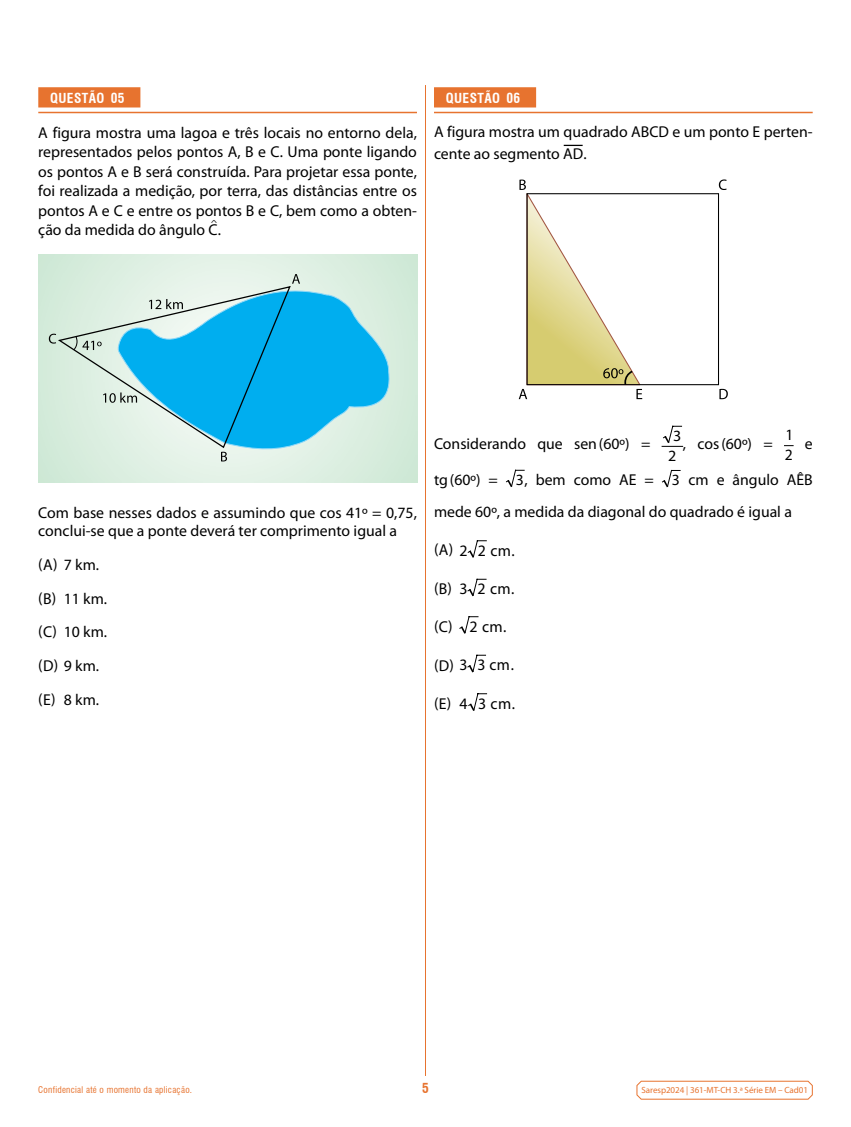
<style>
.page{position:relative;width:851px;height:1127px;background:#fff}
.page>*{position:absolute;margin:0;border:0;box-sizing:border-box;transform-origin:0 0}
.t1{font:16.05px "Myriad Pro";letter-spacing:.02em;color:#000}
.t2{font:15.75px/19.5px "Myriad Pro";color:#000}
.t3{font:15.6px "Myriad Pro";color:#000}
.t4{font:700 condensed 13.5px "Swiss 721 BT";letter-spacing:.03em;color:#fff}
.t5{font:700 condensed 13.5px "Swiss 721 BT";color:#e7732f}
.t6{font:9px "Myriad Pro";letter-spacing:-.005em;color:#e7732f}
.t7{font:condensed 9px "Swiss 721 BT";letter-spacing:.03em;color:#e7732f}
.t8{font:6.15px "Myriad Pro";color:#000;scale:1.93 1}
.s1{font-size:15.6px}
.s2{font-size:15.75px}
</style>
<div class="page">
<svg style="left:636px;top:1080px;width:177px;height:20px"></svg>
<hr style="left:425px;top:85px;width:1px;height:991px;background:#e7732f">
<div style="left:434px;top:87px;width:102px;height:20px;background:#e7732f"></div>
<hr style="left:434px;top:112px;width:378px;height:1px;background:#e7732f">
<svg style="left:563px;top:145px;width:19px;height:1px"></svg>
<svg style="left:719px;top:389px;width:8px;height:10px"></svg>
<svg style="left:718px;top:179px;width:8px;height:11px"></svg>
<svg style="left:518px;top:180px;width:124px;height:219px"></svg>
<svg style="left:662px;top:426px;width:20px;height:21px"></svg>
<svg style="left:506px;top:470px;width:18px;height:17px"></svg>
<svg style="left:662px;top:470px;width:18px;height:18px"></svg>
<svg style="left:467px;top:540px;width:20px;height:18px"></svg>
<svg style="left:467px;top:579px;width:20px;height:18px"></svg>
<svg style="left:459px;top:616px;width:19px;height:18px"></svg>
<svg style="left:467px;top:655px;width:19px;height:18px"></svg>
<svg style="left:468px;top:693px;width:19px;height:18px"></svg>
<div style="left:38px;top:87px;width:102px;height:20px;background:#e7732f"></div>
<hr style="left:38px;top:112px;width:379px;height:1px;background:#e7732f">
<svg style="left:117px;top:286px;width:275px;height:166px;background:#54c6ea"></svg>
<svg style="left:58px;top:285px;width:234px;height:164px;background:#70cbe5"></svg>
<svg style="left:73px;top:336px;width:29px;height:15px"></svg>
<svg style="left:149px;top:299px;width:34px;height:10px"></svg>
<svg style="left:103px;top:392px;width:34px;height:11px"></svg>
<svg style="left:221px;top:452px;width:6px;height:9px"></svg>
<svg style="left:292px;top:274px;width:8px;height:10px"></svg>
<svg style="left:49px;top:334px;width:7px;height:10px"></svg>
<p class="t4" style="left:50px;top:90px;width:76px">QUESTÃO 05</p>
<p class="t2" style="left:38px;top:122px;width:380px;text-align:justify">A figura mostra uma lagoa e três locais no entorno dela, representados pelos pontos A, B e C. Uma ponte ligando os pontos A e B será construída. Para projetar essa ponte, foi realizada a medição, por terra, das distâncias entre os pontos A e C e entre os pontos B e C, bem como a obten&shy;ção da medida do ângulo C.</p>
<p class="t8" style="left:210px;top:218px;width:5px">^</p>
<p class="t4" style="left:446px;top:90px;width:76px">QUESTÃO 06</p>
<p class="t2" style="left:434px;top:120px;width:380px;line-height:22.6px">A figura mostra um quadrado ABCD e um ponto E perten&shy;cente ao segmento AD.</p>
<p class="t2" style="left:38px;top:503px;width:380px;line-height:18.8px">Com base nesses dados e assumindo que cos 41º = 0,75, conclui-se que a ponte deverá ter comprimento igual a</p>
<p class="t2" style="left:38px;top:548px;width:70px;line-height:33.6px">(A) 7 km. (B) 11 km. (C) 10 km. (D) 9 km. (E) 8 km.</p>
<p class="t2" style="left:785px;top:425px;width:9px">1</p>
<p class="t3" style="left:673px;top:426px;width:10px">3</p>
<p class="t2" style="left:434px;top:434px;width:218px">Considerando que sen(60º) =</p>
<p class="t2" style="left:683px;top:434px;width:91px">, cos(60º) =</p>
<p class="t2" style="left:804px;top:434px;width:9px">e</p>
<p class="t2" style="left:434px;top:464px;width:380px;line-height:31.5px">tg(60º) = <span class="s1">3</span>, bem como AE = <span class="s1">3</span> cm e ângulo AÊB mede 60º, a medida da diagonal do quadrado é igual a</p>
<p class="t1" style="left:434px;top:540px;width:82px"><span class="s2">(A)</span> 2 2 cm.</p>
<p class="t2" style="left:434px;top:578px;width:20px">(B)</p>
<p class="t2" style="left:434px;top:617px;width:20px">(C)</p>
<p class="t1" style="left:434px;top:655px;width:81px"><span class="s2">(D)</span> 3 3 cm.</p>
<p class="t2" style="left:434px;top:694px;width:19px">(E)</p>
<p class="t2" style="left:784px;top:445px;width:9px">2</p>
<p class="t3" style="left:668px;top:446px;width:10px">2</p>
<p class="t1" style="left:459px;top:579px;width:57px">3 2 cm.</p>
<p class="t1" style="left:469px;top:616px;width:38px">2 cm.</p>
<p class="t1" style="left:459px;top:693px;width:57px">4 3 cm.</p>
<p class="t7" style="left:38px;top:1084px;width:155px">Confidencial até o momento da aplicação.</p>
<p class="t5" style="left:422px;top:1079px;width:8px">5</p>
<p class="t6" style="left:641px;top:1084px;width:168px">Saresp2024 | 361-MT-CH 3.ª Série EM – Cad01</p>
</div>
